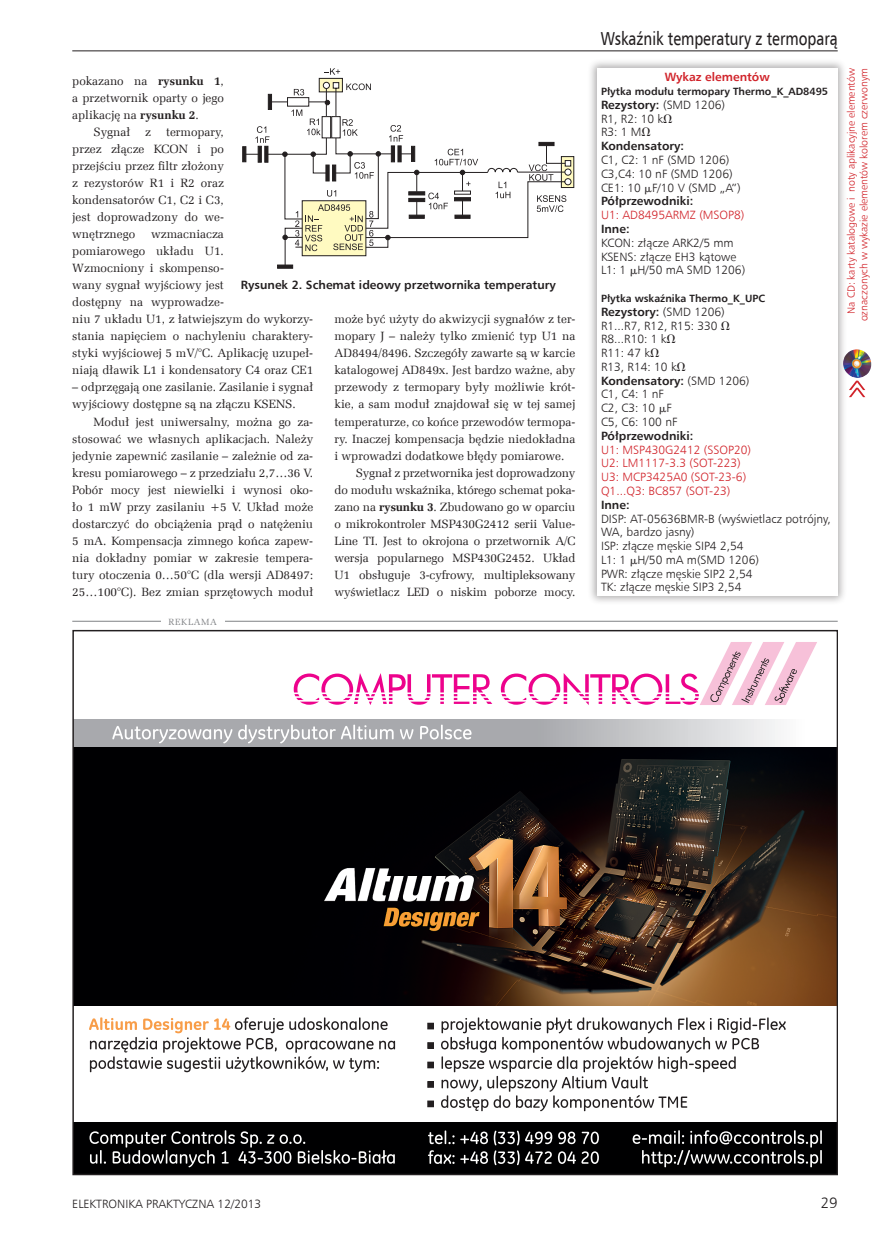
<style>
.page{position:relative;width:893px;height:1234px;background:#fff}
.page>*{position:absolute;margin:0;border:0;box-sizing:border-box;transform-origin:0 0}
.t1{font:18.75px "Humnst 777 EU";color:#231f20;scale:.8 1}
.t2{font:15px "Humnst 777 Lt EU";color:#231f20}
._1_Body{font:12px/17px "Zapf Ellipt EU";color:#231f20;text-align:justify}
._4_Podpis{font:12px/13.8px "Humnst 777 Lt EU";color:#231f20}
._4_Podpis-2{font:700 12px "Humnst 777 EU";color:#231f20}
._4_Podpis-3{font:12px "Humnst 777 Lt EU";color:#d1232a}
._4_Podpis-4{font:700 12px "Humnst 777 EU";color:#d1232a}
.t3{font:10.5px/12.6px "Humnst 777 Lt EU";color:#d1232a;text-align:right}
._4_Podpis-5{font:700 10.5px "Humnst 777 EU";color:#231f20}
._1_Body-2{font:9px "Zapf Ellipt EU";letter-spacing:.075em;color:#808285}
.s1{font-weight:700}
.s2{font-family:"Humnst 777 Lt EU";font-weight:400}
.s3{font-family:"Math With Greek"}
</style>
<div class="page">
<hr style="left:72px;top:51px;width:766px;height:1px;background:#231f20">
<img style="left:848px;top:349px;width:23px;height:29px">
<svg style="left:849px;top:380px;width:16px;height:17px"></svg>
<div style="left:587px;top:58px;width:261px;height:547px;background:#231f20;opacity:.35"></div>
<div style="left:597px;top:68px;width:241px;height:527px;background:#fff"></div>
<hr style="left:72px;top:621px;width:766px;height:1px;background:#808285">
<div style="left:161px;top:612px;width:64px;height:17px;background:#fff"></div>
<svg style="left:284px;top:141px;width:288px;height:126px"></svg>
<svg style="left:295px;top:211px;width:4px;height:35px"></svg>
<svg style="left:369px;top:211px;width:4px;height:35px"></svg>
<svg style="left:305px;top:204px;width:58px;height:47px;background:#dfdaa9"></svg>
<svg style="left:277px;top:264px;width:16px;height:4px"></svg>
<svg style="left:282px;top:235px;width:6px;height:5px"></svg>
<svg style="left:385px;top:235px;width:6px;height:5px"></svg>
<div style="left:332px;top:164px;width:4px;height:17px;background:#231f20;border:1px solid #231f20"></div>
<svg style="left:242px;top:146px;width:1px;height:16px"></svg>
<hr style="left:408px;top:198px;width:17px;height:4px;background:#231f20">
<svg style="left:408px;top:191px;width:17px;height:4px"></svg>
<svg style="left:454px;top:197px;width:17px;height:4px"></svg>
<svg style="left:416px;top:200px;width:1px;height:15px"></svg>
<svg style="left:462px;top:199px;width:1px;height:16px"></svg>
<svg style="left:409px;top:215px;width:16px;height:4px"></svg>
<svg style="left:455px;top:215px;width:15px;height:4px"></svg>
<svg style="left:327px;top:190px;width:9px;height:6px"></svg>
<svg style="left:428px;top:192px;width:20px;height:17px"></svg>
<svg style="left:324px;top:68px;width:16px;height:7px"></svg>
<svg style="left:537px;top:195px;width:29px;height:17px"></svg>
<svg style="left:529px;top:164px;width:24px;height:17px"></svg>
<hr style="left:538px;top:142px;width:16px;height:4px;background:#231f20">
<svg style="left:435px;top:149px;width:43px;height:26px"></svg>
<svg style="left:496px;top:181px;width:14px;height:17px"></svg>
<svg style="left:466px;top:182px;width:4px;height:4px"></svg>
<svg style="left:487px;top:167px;width:31px;height:6px"></svg>
<div style="left:319px;top:78px;width:23px;height:14px;background:#fffac1"></div>
<div style="left:319px;top:78px;width:24px;height:14px;border:1px solid #231f20"></div>
<svg style="left:243px;top:82px;width:176px;height:97px"></svg>
<div style="left:322px;top:117px;width:9px;height:21px;background:#fff"></div>
<div style="left:322px;top:116px;width:9px;height:22px;border:1px solid #231f20"></div>
<div style="left:332px;top:117px;width:8px;height:21px;background:#fff"></div>
<div style="left:331px;top:116px;width:10px;height:22px;border:1px solid #231f20"></div>
<img style="left:74px;top:746px;width:762px;height:259px">
<div style="left:73px;top:1121px;width:764px;height:53px;background:#000001"></div>
<svg style="left:74px;top:719px;width:704px;height:27px;background:#bbbcbf"></svg>
<svg style="left:112px;top:724px;width:282px;height:19px;background:#bbbbbf"></svg>
<svg style="left:400px;top:724px;width:72px;height:15px"></svg>
<svg style="left:294px;top:642px;width:523px;height:63px"></svg>
<svg style="left:90px;top:1130px;width:305px;height:36px"></svg>
<svg style="left:633px;top:1130px;width:189px;height:36px"></svg>
<svg style="left:428px;top:1130px;width:171px;height:34px"></svg>
<svg style="left:89px;top:1017px;width:306px;height:54px"></svg>
<svg style="left:441px;top:1017px;width:345px;height:93px"></svg>
<svg style="left:428px;top:1022px;width:6px;height:6px"></svg>
<svg style="left:428px;top:1042px;width:6px;height:6px"></svg>
<svg style="left:428px;top:1061px;width:6px;height:6px"></svg>
<svg style="left:428px;top:1081px;width:6px;height:6px"></svg>
<svg style="left:428px;top:1100px;width:6px;height:6px"></svg>
<p class="_1_Body" style="left:72px;top:73px;width:153px">pokazano na <span class="s1">rysunku 1</span>, a przetwornik oparty o jego aplikację na <span class="s1">rysunku 2</span>.</p>
<p class="_1_Body" style="left:72px;top:124px;width:153px;text-indent:21px">Sygnał z termopary, przez złącze KCON i po przejściu przez filtr złożony z rezystorów R1 i R2 oraz kondensatorów C1, C2 i C3, jest doprowadzony do we&shy;wnętrznego</p>
<p class="_1_Body" style="left:72px;top:226px;width:242px;text-align:left;text-indent:79px">wzmacniacza<br>pomiarowego układu U1.<br>Wzmocniony i skompenso-<br>wany sygnał wyjściowy jest<br>dostępny na wyprowadze-<br>niu 7 układu U1, z łatwiejszym do wykorzy&shy;stania napięciem o nachyleniu charaktery&shy;styki wyjściowej 5 mV/°C. Aplikację uzupeł&shy;niają dławik L1 i kondensatory C4 oraz CE1</p>
<p class="_1_Body" style="left:72px;top:379px;width:242px">– odprzęgają one zasilanie. Zasilanie i sygnał wyjściowy dostępne są na złączu KSENS.</p>
<p class="_1_Body" style="left:72px;top:413px;width:242px;text-indent:21px">Moduł jest uniwersalny, można go za&shy;stosować we własnych aplikacjach. Należy jedynie zapewnić zasilanie – zależnie od za&shy;kresu pomiarowego – z przedziału 2,7…36 V.<br>Pobór mocy jest niewielki i wynosi oko&shy;ło 1 mW przy zasilaniu +5 V. Układ może dostarczyć do obciążenia prąd o natężeniu 5 mA. Kompensacja zimnego końca zapew&shy;nia dokładny pomiar w zakresie tempera&shy;tury otoczenia 0…50°C (dla wersji AD8497:<br>25…100°C). Bez zmian sprzętowych moduł</p>
<p class="_4_Podpis-2" style="left:241px;top:277px;width:316px">Rysunek 2. Schemat ideowy przetwornika temperatury</p>
<p class="_1_Body" style="left:334px;top:311px;width:242px">może być użyty do akwizycji sygnałów z ter&shy;mopary J – należy tylko zmienić typ U1 na AD8494/8496. Szczegóły zawarte są w karcie katalogowej AD849x. Jest bardzo ważne, aby przewody z termopary były możliwie krót&shy;kie, a sam moduł znajdował się w tej samej temperaturze, co końce przewodów termopa&shy;ry. Inaczej kompensacja będzie niedokładna i wprowadzi dodatkowe błędy pomiarowe.</p>
<p class="_1_Body" style="left:334px;top:464px;width:242px;text-indent:21px">Sygnał z przetwornika jest doprowadzony do modułu wskaźnika, którego schemat poka&shy;zano na <span class="s1">rysunku 3</span>. Zbudowano go w oparciu o mikrokontroler MSP430G2412 serii Value-Line TI. Jest to okrojona o przetwornik A/C wersja popularnego MSP430G2452. Układ U1 obsługuje 3-cyfrowy, multipleksowany wyświetlacz LED o niskim poborze mocy.</p>
<p class="_1_Body-2" style="left:169px;top:616px;width:50px">REKLAMA</p>
<h1 class="t1" style="left:601px;top:27px;width:297px">Wskaźnik temperatury z termoparą</h1>
<p class="_4_Podpis-4" style="left:665px;top:69px;width:107px">Wykaz elementów</p>
<p class="_4_Podpis-5" style="left:601px;top:85px;width:229px">Płytka modułu termopary Thermo_K_AD8495</p>
<p class="_4_Podpis-2" style="left:601px;top:97px;width:126px">Rezystory: <span class="s2">(SMD 1206)</span></p>
<p class="_4_Podpis" style="left:601px;top:111px;width:73px">R1, R2: 10 k<span class="s3">V</span></p>
<p class="_4_Podpis" style="left:601px;top:125px;width:51px">R3: 1 M<span class="s3">V</span></p>
<p class="_4_Podpis-2" style="left:601px;top:138px;width:85px">Kondensatory:</p>
<p class="_4_Podpis" style="left:601px;top:153px;width:130px">C1, C2: 1 nF (SMD 1206)</p>
<p class="_4_Podpis" style="left:601px;top:166px;width:133px">C3,C4: 10 nF (SMD 1206)</p>
<p class="_4_Podpis" style="left:601px;top:180px;width:141px">CE1: 10 <span class="s3">m</span>F/10 V (SMD „A”)</p>
<p class="_4_Podpis-2" style="left:601px;top:193px;width:94px">Półprzewodniki:</p>
<p class="_4_Podpis-3" style="left:601px;top:207px;width:145px">U1: AD8495ARMZ (MSOP8)</p>
<p class="_4_Podpis-2" style="left:601px;top:221px;width:30px">Inne:</p>
<p class="_4_Podpis" style="left:601px;top:235px;width:134px">KCON: złącze ARK2/5 mm</p>
<p class="_4_Podpis" style="left:601px;top:249px;width:137px">KSENS: złącze EH3 kątowe</p>
<p class="_4_Podpis" style="left:601px;top:263px;width:146px">L1: 1 <span class="s3">m</span>H/50 mA SMD 1206)</p>
<p class="_4_Podpis-5" style="left:601px;top:291px;width:166px">Płytka wskaźnika Thermo_K_UPC</p>
<p class="_4_Podpis-2" style="left:601px;top:304px;width:125px">Rezystory: <span class="s2">(SMD 1206)</span></p>
<p class="_4_Podpis" style="left:601px;top:318px;width:131px">R1...R7, R12, R15: 330 <span class="s3">V</span></p>
<p class="_4_Podpis" style="left:601px;top:332px;width:76px">R8...R10: 1 k<span class="s3">V</span></p>
<p class="_4_Podpis" style="left:601px;top:346px;width:60px">R11: 47 k<span class="s3">V</span></p>
<p class="_4_Podpis" style="left:601px;top:359px;width:86px">R13, R14: 10 k<span class="s3">V</span></p>
<p class="_4_Podpis-2" style="left:601px;top:373px;width:150px">Kondensatory: <span class="s2">(SMD 1206)</span></p>
<p class="_4_Podpis" style="left:601px;top:387px;width:65px">C1, C4: 1 nF</p>
<p class="_4_Podpis" style="left:601px;top:401px;width:72px">C2, C3: 10 <span class="s3">m</span>F</p>
<p class="_4_Podpis" style="left:601px;top:414px;width:78px">C5, C6: 100 nF</p>
<p class="_4_Podpis-2" style="left:601px;top:428px;width:94px">Półprzewodniki:</p>
<p class="_4_Podpis-3" style="left:601px;top:442px;width:152px">U1: MSP430G2412 (SSOP20)</p>
<p class="_4_Podpis-3" style="left:601px;top:455px;width:141px">U2: LM1117-3.3 (SOT-223)</p>
<p class="_4_Podpis-3" style="left:601px;top:469px;width:147px">U3: MCP3425A0 (SOT-23-6)</p>
<p class="_4_Podpis-3" style="left:601px;top:483px;width:131px">Q1...Q3: BC857 (SOT-23)</p>
<p class="_4_Podpis-2" style="left:601px;top:497px;width:30px">Inne:</p>
<p class="_4_Podpis" style="left:601px;top:511px;width:231px">DISP: AT-05636BMR-B (wyświetlacz potrójny,<br>WA, bardzo jasny)</p>
<p class="_4_Podpis" style="left:601px;top:538px;width:144px">ISP: złącze męskie SIP4 2,54</p>
<p class="_4_Podpis" style="left:601px;top:552px;width:159px">L1: 1 <span class="s3">m</span>H/50 mA m(SMD 1206)</p>
<p class="_4_Podpis" style="left:601px;top:566px;width:153px">PWR: złącze męskie SIP2 2,54</p>
<p class="_4_Podpis" style="left:601px;top:580px;width:142px">TK: złącze męskie SIP3 2,54</p>
<p class="t3" style="left:845px;top:321px;width:255px;rotate:-90deg">Na CD: karty katalogowe i noty aplikacyjne elementów oznaczonych w wykazie elementów kolorem czerwonym</p>
<p class="_4_Podpis" style="left:72px;top:1196px;width:191px">ELEKTRONIKA PRAKTYCZNA 12/2013</p>
<p class="t2" style="left:821px;top:1193px;width:18px">29</p>
</div>
